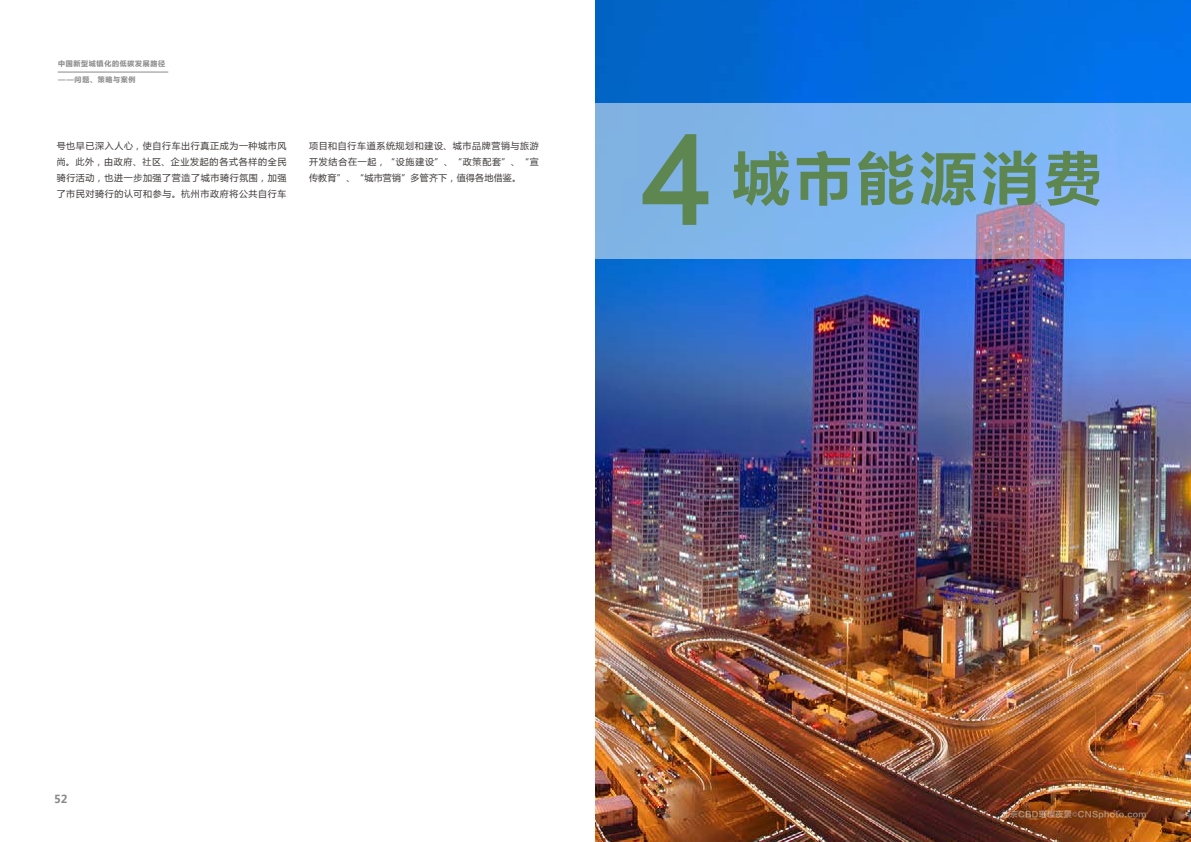
<style>
.page{position:relative;width:1191px;height:842px;background:#fff}
.page>*{position:absolute;margin:0;border:0;box-sizing:border-box;transform-origin:0 0}
.t1{font:60px "FZLTCHJW GB1 0";letter-spacing:.04em;color:#5d8650}
.t2{font:700 11px "Microsoft Ya Hei";color:#898989}
.t3{font:9px/16px "Microsoft Ya Hei";letter-spacing:.07em;color:#3e3a39;text-align:justify}
.t4{font:8.1px "FZLTZHK GBK1 0";letter-spacing:.035em;color:rgb(216 224 228/.6)}
.t5{font:700 7px "Microsoft Ya Hei";letter-spacing:.1em;color:#898989}
.s1{font-size:110px}
.s2{font-family:"Myriad Pro"}
</style>
<div class="page">
<hr style="left:58px;top:72px;width:110px;height:1px;background:#898989">
<img style="left:595px;top:0;width:596px;height:842px">
<svg style="left:595px;top:103px;width:596px;height:156px;background:#84b4ec"></svg>
<p class="t5" style="left:58px;top:59px;width:109px">中国新型城镇化的低碳发展路径</p>
<p class="t5" style="left:58px;top:75px;width:79px">——问题、策略与案例</p>
<p class="t3" style="left:57px;top:138px;width:231px">号也早已深入人心，使自行车出行真正成为一种城市风尚。此外，由政府、社区、企业发起的各式各样的全民骑行活动，也进一步加强了营造了城市骑行氛围，加强了市民对骑行的认可和参与。杭州市政府将公共自行车</p>
<p class="t3" style="left:309px;top:138px;width:231px">项目和自行车道系统规划和建设、城市品牌营销与旅游开发结合在一起，“设施建设”、“政策配套”、“宣传教育”、“城市营销”多管齐下，值得各地借鉴。</p>
<h1 class="t1" style="left:641px;top:146px;width:463px"><span class="s1">4</span> 城市能源消费</h1>
<p class="t2" style="left:54px;top:792px;width:15px">52</p>
<p class="t4" style="left:1001px;top:810px;width:146px">北京CBD璀璨夜景<span class="s2">©</span>CNSphoto.com</p>
</div>
